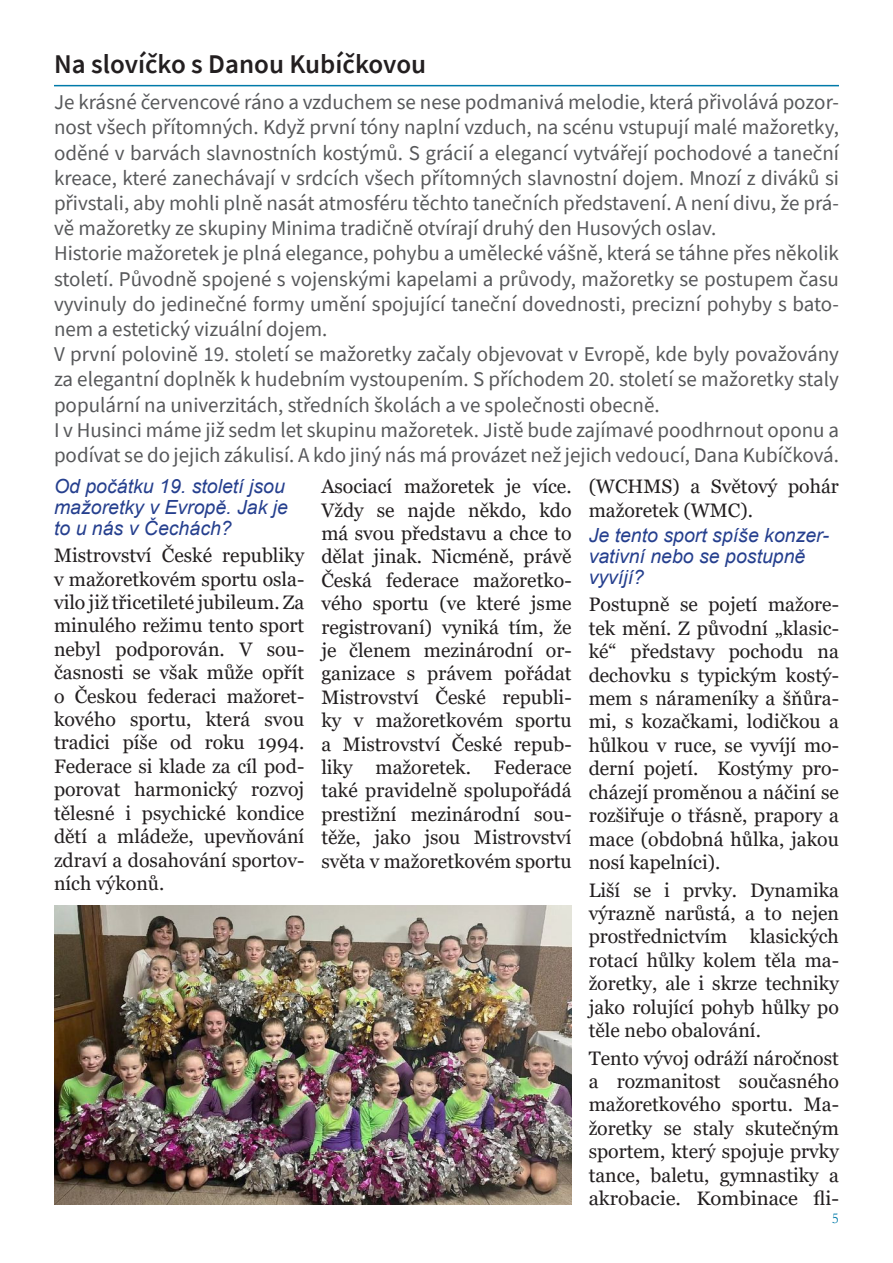
<style>
.page{position:relative;width:893px;height:1263px;background:#fff}
.page>*{position:absolute;margin:0;border:0;box-sizing:border-box;transform-origin:0 0}
.Nadpis_článku{font:600 27px "Source Sans Pro";color:#231f20}
.Perex{font:21px/25.2px "Source Sans Pro";color:#57585a;text-align:justify}
.Odstavec{font:19.5px/23.4px "Georgia";color:#231f20;text-align:justify}
.Rozhovor_otázka{font:italic 19.5px/21px "Arial";color:#253f8e}
.Sloupek{font:15px "Garamond";color:#007aa9}
</style>
<div class="page">
<img style="left:54px;top:905px;width:518px;height:299px">
<hr style="left:54px;top:85px;width:785px;height:1px;background:#007aa9">
<p class="Nadpis_článku" style="left:54px;top:47px;width:374px">Na slovíčko s Danou Kubíčkovou</p>
<p class="Perex" style="left:54px;top:89px;width:786px">Je krásné červencové ráno a vzduchem se nese podmanivá melodie, která přivolává pozor&shy;nost všech přítomných. Když první tóny naplní vzduch, na scénu vstupují malé mažoretky, oděné v barvách slavnostních kostýmů. S grácií a elegancí vytvářejí pochodové a taneční kreace, které zanechávají v srdcích všech přítomných slavnostní dojem. Mnozí z diváků si přivstali, aby mohli plně nasát atmosféru těchto tanečních představení. A není divu, že prá&shy;vě mažoretky ze skupiny Minima tradičně otvírají druhý den Husových oslav.</p>
<p class="Perex" style="left:54px;top:241px;width:786px">Historie mažoretek je plná elegance, pohybu a umělecké vášně, která se táhne přes několik století. Původně spojené s vojenskými kapelami a průvody, mažoretky se postupem času vyvinuly do jedinečné formy umění spojující taneční dovednosti, precizní pohyby s bato&shy;nem a estetický vizuální dojem.</p>
<p class="Perex" style="left:54px;top:341px;width:786px">V první polovině 19. století se mažoretky začaly objevovat v Evropě, kde byly považovány za elegantní doplněk k hudebním vystoupením. S příchodem 20. století se mažoretky staly populární na univerzitách, středních školách a ve společnosti obecně.</p>
<p class="Perex" style="left:54px;top:417px;width:786px">I v Husinci máme již sedm let skupinu mažoretek. Jistě bude zajímavé poodhrnout oponu a podívat se do jejich zákulisí. A kdo jiný nás má provázet než jejich vedoucí, Dana Kubíčková.</p>
<p class="Rozhovor_otázka" style="left:54px;top:475px;width:236px">Od počátku 19. století jsou mažoretky v Evropě. Jak je to u nás v Čechách?</p>
<p class="Odstavec" style="left:54px;top:544px;width:252px">Mistrovství České republiky v mažoretkovém sportu osla&shy;vilo již třicetileté jubileum. Za minulého režimu tento sport nebyl podporován. V sou&shy;časnosti se však může opřít o Českou federaci mažoret&shy;kového sportu, která svou tradici píše od roku 1994.<br>Federace si klade za cíl pod&shy;porovat harmonický rozvoj tělesné i psychické kondice dětí a mládeže, upevňování zdraví a dosahování sportov&shy;ních výkonů.</p>
<p class="Odstavec" style="left:321px;top:475px;width:252px">Asociací mažoretek je více.<br>Vždy se najde někdo, kdo má svou představu a chce to dělat jinak. Nicméně, právě Česká federace mažoretko&shy;vého sportu (ve které jsme registrovaní) vyniká tím, že je členem mezinárodní or&shy;ganizace s právem pořádat Mistrovství České republi&shy;ky v mažoretkovém sportu a Mistrovství České repub&shy;liky mažoretek. Federace také pravidelně spolupořádá prestižní mezinárodní sou&shy;těže, jako jsou Mistrovství světa v mažoretkovém sportu</p>
<p class="Odstavec" style="left:589px;top:475px;width:252px">(WCHMS) a Světový pohár mažoretek (WMC).</p>
<p class="Rozhovor_otázka" style="left:589px;top:525px;width:242px">Je tento sport spíše konzer&shy;vativní nebo se postupně vyvíjí?</p>
<p class="Odstavec" style="left:589px;top:593px;width:252px">Postupně se pojetí mažore&shy;tek mění. Z původní „klasic&shy;ké“ představy pochodu na dechovku s typickým kostý&shy;mem s nárameníky a šňůra&shy;mi, s kozačkami, lodičkou a hůlkou v ruce, se vyvíjí mo&shy;derní pojetí. Kostýmy pro&shy;cházejí proměnou a náčiní se rozšiřuje o třásně, prapory a mace (obdobná hůlka, jakou nosí kapelníci).</p>
<p class="Odstavec" style="left:589px;top:878px;width:252px">Liší se i prvky. Dynamika výrazně narůstá, a to nejen prostřednictvím klasických rotací hůlky kolem těla ma&shy;žoretky, ale i skrze techniky jako rolující pohyb hůlky po těle nebo obalování.</p>
<p class="Odstavec" style="left:589px;top:1046px;width:252px">Tento vývoj odráží náročnost a rozmanitost současného mažoretkového sportu. Ma&shy;žoretky se staly skutečným sportem, který spojuje prvky tance, baletu, gymnastiky a akrobacie. Kombinace fli-</p>
<p class="Sloupek" style="left:832px;top:1208px;width:9px">5</p>
</div>
